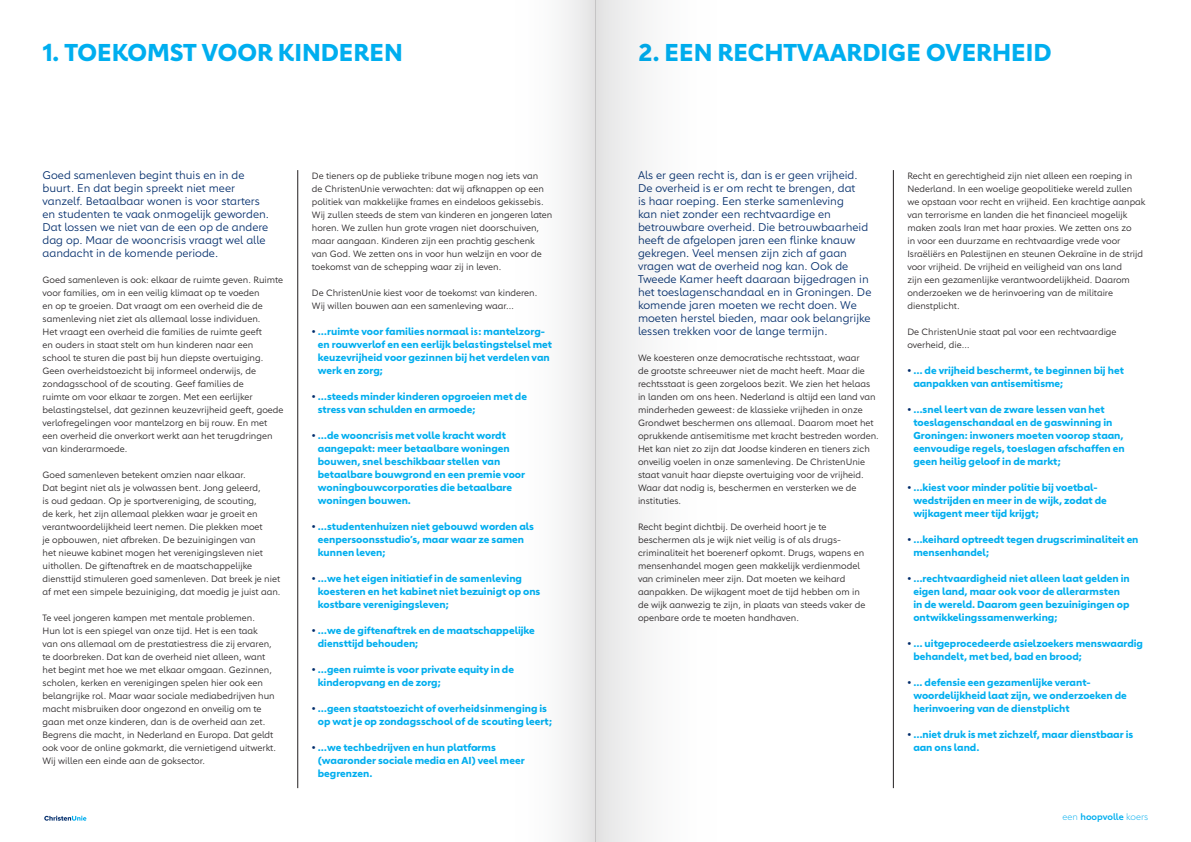
<style>
.page{position:relative;width:1191px;height:842px;background:#fff}
.page>*{position:absolute;margin:0;border:0;box-sizing:border-box;transform-origin:0 0}
.t1{font:700 24px "Carnero";color:#00aeef}
.t2{font:11px/13px "Carnero";color:#002c6b}
.t3{font:700 10px/13px "Carnero";color:#00aeef}
.t4{font:9px/13px "Carnero";color:#231f20}
.t5{font:600 9px "Carnero";color:#00aeef}
.s1{color:#002c6b}
.s2{font-weight:300}
</style>
<div class="page">
<hr style="left:297px;top:170px;width:1px;height:618px;background:#231f20">
<hr style="left:893px;top:170px;width:1px;height:618px;background:#231f20">
<svg style="left:44px;top:816px;width:42px;height:5px"></svg>
<div style="left:595px;top:0;width:177px;height:842px;background:linear-gradient(to right,#ebebeb,#fff)"></div>
<div style="left:476px;top:0;width:119px;height:842px;background:linear-gradient(to right,#fff,#ececed)"></div>
<p class="t1" style="left:43px;top:37px;width:362px">1. TOEKOMST VOOR KINDEREN</p>
<p class="t1" style="left:638px;top:37px;width:415px">2. EEN RECHTVAARDIGE OVERHEID</p>
<p class="t2" style="left:43px;top:169px;width:228px">Goed samenleven begint thuis en in de buurt. En dat begin spreekt niet meer vanzelf. Betaalbaar wonen is voor starters en studenten te vaak onmogelijk geworden.<br>Dat lossen we niet van de een op de andere dag op. Maar de wooncrisis vraagt wel alle aandacht in de komende periode.</p>
<p class="t4" style="left:43px;top:273px;width:242px">Goed samenleven is ook: elkaar de ruimte geven. Ruimte voor families, om in een veilig klimaat op te voeden<br>en op te groeien. Dat vraagt om een overheid die de samenleving niet ziet als allemaal losse individuen.<br>Het vraagt een overheid die families de ruimte geeft<br>en ouders in staat stelt om hun kinderen naar een school te sturen die past bij hun diepste overtuiging.<br>Geen overheidstoezicht bij informeel onderwijs, de zondagsschool of de scouting. Geef families de<br>ruimte om voor elkaar te zorgen. Met een eerlijker belastingstelsel, dat gezinnen keuzevrijheid geeft, goede verlofregelingen voor mantelzorg en bij rouw. En met een overheid die onverkort werkt aan het terugdringen van kinderarmoede.</p>
<p class="t4" style="left:43px;top:468px;width:239px">Goed samenleven betekent omzien naar elkaar.<br>Dat begint niet als je volwassen bent. Jong geleerd,<br>is oud gedaan. Op je sportvereniging, de scouting,<br>de kerk, het zijn allemaal plekken waar je groeit en verantwoordelijkheid leert nemen. Die plekken moet<br>je opbouwen, niet afbreken. De bezuinigingen van<br>het nieuwe kabinet mogen het verenigingsleven niet uithollen. De giftenaftrek en de maatschappelijke diensttijd stimuleren goed samenleven. Dat breek je niet af met een simpele bezuiniging, dat moedig je juist aan.</p>
<p class="t4" style="left:43px;top:611px;width:235px">Te veel jongeren kampen met mentale problemen.<br>Hun lot is een spiegel van onze tijd. Het is een taak<br>van ons allemaal om de prestatiestress die zij ervaren, te doorbreken. Dat kan de overheid niet alleen, want het begint met hoe we met elkaar omgaan. Gezinnen, scholen, kerken en verenigingen spelen hier ook een belangrijke rol. Maar waar sociale mediabedrijven hun macht misbruiken door ongezond en onveilig om te gaan met onze kinderen, dan is de overheid aan zet.<br>Begrens die macht, in Nederland en Europa. Dat geldt ook voor de online gokmarkt, die vernietigend uitwerkt.<br>Wij willen een einde aan de goksector.</p>
<p class="t4" style="left:312px;top:169px;width:242px">De tieners op de publieke tribune mogen nog iets van<br>de ChristenUnie verwachten: dat wij afknappen op een politiek van makkelijke frames en eindeloos gekissebis.<br>Wij zullen steeds de stem van kinderen en jongeren laten horen. We zullen hun grote vragen niet doorschuiven, maar aangaan. Kinderen zijn een prachtig geschenk van God. We zetten ons in voor hun welzijn en voor de toekomst van de schepping waar zij in leven.</p>
<p class="t4" style="left:312px;top:286px;width:227px">De ChristenUnie kiest voor de toekomst van kinderen.<br>Wij willen bouwen aan een samenleving waar…</p>
<p class="t3" style="left:318px;top:325px;width:236px;text-indent:-6px"><span class="s1">•</span> …ruimte voor families normaal is: mantelzorg&shy;en rouwverlof en een eerlijk belastingstelsel met keuzevrijheid voor gezinnen bij het verdelen van werk en zorg;</p>
<p class="t3" style="left:318px;top:390px;width:211px;text-indent:-6px"><span class="s1">•</span> …steeds minder kinderen opgroeien met de stress van schulden en armoede;</p>
<p class="t3" style="left:318px;top:429px;width:209px;text-indent:-6px"><span class="s1">•</span> …de wooncrisis met volle kracht wordt aangepakt: meer betaalbare woningen bouwen, snel beschikbaar stellen van betaalbare bouwgrond en een premie voor woningbouwcorporaties die betaalbare woningen bouwen.</p>
<p class="t3" style="left:318px;top:520px;width:218px;text-indent:-6px"><span class="s1">•</span> …studentenhuizen niet gebouwd worden als eenpersoonsstudio’s, maar waar ze samen kunnen leven;</p>
<p class="t3" style="left:318px;top:572px;width:224px;text-indent:-6px"><span class="s1">•</span> …we het eigen initiatief in de samenleving koesteren en het kabinet niet bezuinigt op ons kostbare verenigingsleven;</p>
<p class="t3" style="left:318px;top:624px;width:218px;text-indent:-6px"><span class="s1">•</span> …we de giftenaftrek en de maatschappelijke diensttijd behouden;</p>
<p class="t3" style="left:318px;top:663px;width:198px;text-indent:-6px"><span class="s1">•</span> …geen ruimte is voor private equity in de kinderopvang en de zorg;</p>
<p class="t3" style="left:312px;top:702px;width:242px;text-align:center"><span class="s1">•</span> …geen staatstoezicht of overheidsinmenging is op wat je op zondagsschool of de scouting leert;</p>
<p class="t3" style="left:318px;top:741px;width:208px;text-indent:-6px"><span class="s1">•</span> …we techbedrijven en hun platforms (waaronder sociale media en AI) veel meer begrenzen.</p>
<p class="t2" style="left:638px;top:169px;width:235px">Als er geen recht is, dan is er geen vrijheid.<br>De overheid is er om recht te brengen, dat<br>is haar roeping. Een sterke samenleving<br>kan niet zonder een rechtvaardige en betrouwbare overheid. Die betrouwbaarheid heeft de afgelopen jaren een flinke knauw gekregen. Veel mensen zijn zich af gaan vragen wat de overheid nog kan. Ook de Tweede Kamer heeft daaraan bijgedragen in het toeslagenschandaal en in Groningen. De komende jaren moeten we recht doen. We moeten herstel bieden, maar ook belangrijke lessen trekken voor de lange termijn.</p>
<p class="t4" style="left:638px;top:351px;width:242px">We koesteren onze democratische rechtsstaat, waar<br>de grootste schreeuwer niet de macht heeft. Maar die rechtsstaat is geen zorgeloos bezit. We zien het helaas in landen om ons heen. Nederland is altijd een land van minderheden geweest: de klassieke vrijheden in onze Grondwet beschermen ons allemaal. Daarom moet het oprukkende antisemitisme met kracht bestreden worden.<br>Het kan niet zo zijn dat Joodse kinderen en tieners zich onveilig voelen in onze samenleving. De ChristenUnie staat vanuit haar diepste overtuiging voor de vrijheid.<br>Waar dat nodig is, beschermen en versterken we de instituties.</p>
<p class="t4" style="left:638px;top:520px;width:229px">Recht begint dichtbij. De overheid hoort je te beschermen als je wijk niet veilig is of als drugs&shy;criminaliteit het boerenerf opkomt. Drugs, wapens en mensenhandel mogen geen makkelijk verdienmodel van criminelen meer zijn. Dat moeten we keihard aanpakken. De wijkagent moet de tijd hebben om in de wijk aanwezig te zijn, in plaats van steeds vaker de openbare orde te moeten handhaven.</p>
<p class="t4" style="left:907px;top:169px;width:239px">Recht en gerechtigheid zijn niet alleen een roeping in Nederland. In een woelige geopolitieke wereld zullen we opstaan voor recht en vrijheid. Een krachtige aanpak van terrorisme en landen die het financieel mogelijk maken zoals Iran met haar proxies. We zetten ons zo<br>in voor een duurzame en rechtvaardige vrede voor Israëliërs en Palestijnen en steunen Oekraïne in de strijd voor vrijheid. De vrijheid en veiligheid van ons land<br>zijn een gezamenlijke verantwoordelijkheid. Daarom onderzoeken we de herinvoering van de militaire dienstplicht.</p>
<p class="t4" style="left:907px;top:325px;width:211px">De ChristenUnie staat pal voor een rechtvaardige overheid, die…</p>
<p class="t3" style="left:913px;top:364px;width:212px;text-indent:-6px"><span class="s1">•</span> … de vrijheid beschermt, te beginnen bij het aanpakken van antisemitisme;</p>
<p class="t3" style="left:913px;top:403px;width:213px;text-indent:-6px"><span class="s1">•</span> …snel leert van de zware lessen van het toeslagenschandaal en de gaswinning in Groningen: inwoners moeten voorop staan, eenvoudige regels, toeslagen afschaffen en geen heilig geloof in de markt;</p>
<p class="t3" style="left:913px;top:481px;width:195px;text-indent:-6px"><span class="s1">•</span> …kiest voor minder politie bij voetbal&shy;wedstrijden en meer in de wijk, zodat de wijkagent meer tijd krijgt;</p>
<p class="t3" style="left:913px;top:533px;width:227px;text-indent:-6px"><span class="s1">•</span> …keihard optreedt tegen drugscriminaliteit en mensenhandel;</p>
<p class="t3" style="left:913px;top:572px;width:218px;text-indent:-6px"><span class="s1">•</span> …rechtvaardigheid niet alleen laat gelden in eigen land, maar ook voor de allerarmsten in de wereld. Daarom geen bezuinigingen op ontwikkelingssamenwerking;</p>
<p class="t3" style="left:913px;top:637px;width:231px;text-indent:-6px"><span class="s1">•</span> … uitgeprocedeerde asielzoekers menswaardig behandelt, met bed, bad en brood;</p>
<p class="t3" style="left:913px;top:676px;width:215px;text-indent:-6px"><span class="s1">•</span> ... defensie een gezamenlijke verant&shy;woordelijkheid laat zijn, we onderzoeken de herinvoering van de dienstplicht</p>
<p class="t3" style="left:913px;top:728px;width:221px;text-indent:-6px"><span class="s1">•</span> …niet druk is met zichzelf, maar dienstbaar is aan ons land.</p>
<p class="t5" style="left:1062px;top:812px;width:87px"><span class="s2">een</span> hoopvolle <span class="s2">koers</span></p>
</div>
